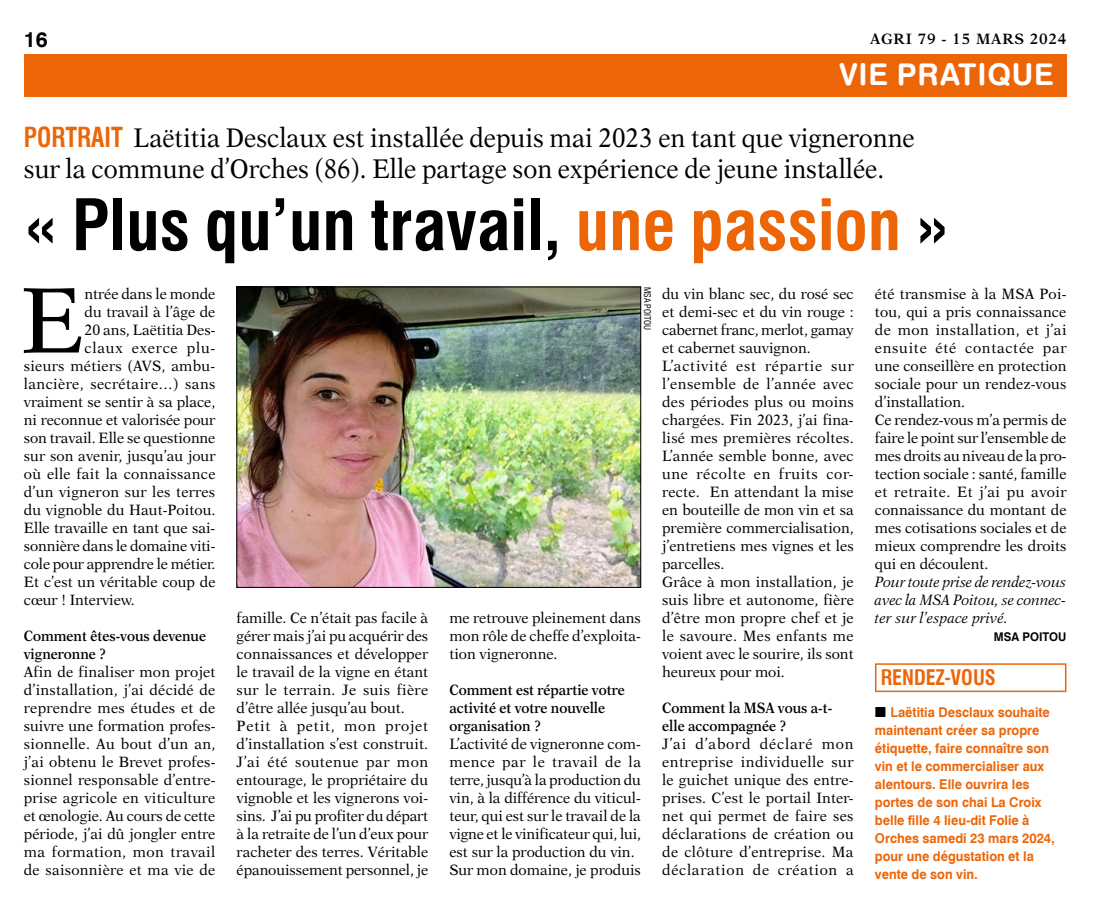
<style>
.page{position:relative;width:1094px;height:902px;background:#fff}
.page>*{position:absolute;margin:0;border:0;box-sizing:border-box;transform-origin:0 0}
.t1{font:93px "New Aster";color:#000;scale:.95 1}
.t2{font:700 condensed 69px "Swiss 721 BT";color:#000}
.t3{font:30px "Swiss 721 BT Bold Rounded";letter-spacing:.025em;color:#fff}
.t4{font:27px/31.5px "New Aster";color:#000;scale:.9 1}
.t5{font:700 condensed 21px "Swiss 721 BT";color:#ec6608;scale:.95 1}
.t6{font:700 21px "Swiss 721 BT";color:#000}
.t7{font:15px/18px "New Aster";color:#000;scale:.95 1}
.t8{font:600 15px/18px "New Aster";color:#000;scale:.9 1}
.t9{font:italic 15px/18px "New Aster";letter-spacing:-.01em;color:#000;text-align:justify;scale:.95 1}
.t10{font:15px "New Aster";letter-spacing:.02em;color:#000;scale:.95 1}
.t11{font:15px "New Aster";letter-spacing:.03em;color:#000;scale:.95 1}
.t12{font:600 15px "New Aster LT Std";letter-spacing:.05em;color:#000}
.t13{font:15px "New Aster";letter-spacing:.055em;color:#000;scale:.95 1}
.t14{font:700 13.5px/18px "Swiss 721 BT";color:#ec6608;scale:.95 1}
.t15{font:700 12px "Swiss 721 BT";color:#000;scale:.95 1}
.t16{font:condensed 9px "Swiss 721 BT";color:#000;scale:.95 1}
.s1{font-family:"Swiss 721 BT";font-weight:700;font-stretch:condensed;color:#ec6608}
.s2{color:#ec6608}
</style>
<div class="page">
<img style="left:238px;top:289px;width:400px;height:297px">
<div style="left:236px;top:287px;width:404px;height:301px;border:1px solid #000"></div>
<div style="left:874px;top:663px;width:192px;height:29px;border:2px solid #ec6608"></div>
<div style="left:24px;top:55px;width:1042px;height:42px;background:#ec6608"></div>
<h3 class="t6" style="left:24px;top:27px;width:25px">16</h3>
<p class="t12" style="left:869px;top:30px;width:198px">AGRI 79 - 15 MARS 2024</p>
<h3 class="t3" style="left:839px;top:56px;width:215px">VIE PRATIQUE</h3>
<h3 class="t4" style="left:24px;top:122px;width:991px"><span class="s1">PORTRAIT</span> Laëtitia Desclaux est installée depuis mai 2023 en tant que vigneronne sur la commune d’Orches (86). Elle partage son expérience de jeune installée.</h3>
<h2 class="t2" style="left:24px;top:184px;width:926px">« Plus qu’un travail, <span class="s2">une passion</span> »</h2>
<h1 class="t1" style="left:21px;top:266px;width:69px">E</h1>
<p class="t7" style="left:84px;top:284px;width:139px">ntrée dans le monde</p>
<p class="t7" style="left:84px;top:302px;width:139px">du travail à l’âge de</p>
<p class="t7" style="left:84px;top:320px;width:139px">20 ans, Laëtitia Des-</p>
<p class="t13" style="left:84px;top:339px;width:139px">claux exerce plu-</p>
<p class="t10" style="left:24px;top:357px;width:203px">sieurs métiers (AVS, ambu-</p>
<p class="t11" style="left:24px;top:375px;width:203px">lancière, secrétaire…) sans</p>
<p class="t7" style="left:24px;top:392px;width:203px">vraiment se sentir à sa place,</p>
<p class="t7" style="left:24px;top:410px;width:203px">ni reconnue et valorisée pour</p>
<p class="t7" style="left:24px;top:428px;width:203px">son travail. Elle se questionne</p>
<p class="t7" style="left:24px;top:446px;width:203px">sur son avenir, jusqu’au jour</p>
<p class="t10" style="left:24px;top:465px;width:203px">où elle fait la connaissance</p>
<p class="t10" style="left:24px;top:483px;width:203px">d’un vigneron sur les terres</p>
<p class="t7" style="left:24px;top:500px;width:203px">du vignoble du Haut-Poitou.</p>
<p class="t7" style="left:24px;top:518px;width:203px">Elle travaille en tant que sai-</p>
<p class="t7" style="left:24px;top:536px;width:203px">sonnière dans le domaine viti-</p>
<p class="t7" style="left:24px;top:554px;width:203px">cole pour apprendre le métier.</p>
<p class="t7" style="left:24px;top:572px;width:203px">Et c’est un véritable coup de</p>
<p class="t7" style="left:24px;top:590px;width:118px">cœur ! Interview.</p>
<p class="t8" style="left:24px;top:626px;width:204px">Comment êtes-vous devenue vigneronne ?</p>
<p class="t7" style="left:24px;top:662px;width:203px;text-align:justify">Afin de finaliser mon projet d’installation, j’ai décidé de reprendre mes études et de suivre une formation profes&shy;sionnelle. Au bout d’un an, j’ai obtenu le Brevet profes&shy;sionnel responsable d’entre&shy;prise agricole en viticulture et œnologie. Au cours de cette période, j’ai dû jongler entre ma formation, mon travail de saisonnière et ma vie de</p>
<p class="t16" style="left:652px;top:287px;width:47px;rotate:90deg">MSA POITOU</p>
<p class="t7" style="left:236px;top:608px;width:203px">famille. Ce n’était pas facile à gérer mais j’ai pu acquérir des connaissances et développer le travail de la vigne en étant sur le terrain. Je suis fière d’être allée jusqu’au bout.<br>Petit à petit, mon projet d’installation s’est construit.<br>J’ai été soutenue par mon entourage, le propriétaire du vignoble et les vignerons voi&shy;sins. J’ai pu profiter du départ à la retraite de l’un d’eux pour racheter des terres. Véritable épanouissement personnel, je</p>
<p class="t7" style="left:449px;top:608px;width:203px;text-align:justify">me retrouve pleinement dans mon rôle de cheffe d’exploita&shy;tion vigneronne.</p>
<p class="t8" style="left:449px;top:680px;width:196px">Comment est répartie votre activité et votre nouvelle organisation ?</p>
<p class="t7" style="left:449px;top:734px;width:203px">L’activité de vigneronne com&shy;mence par le travail de la terre, jusqu’à la production du vin, à la différence du viticul&shy;teur, qui est sur le travail de la vigne et le vinificateur qui, lui, est sur la production du vin.<br>Sur mon domaine, je produis</p>
<p class="t7" style="left:662px;top:284px;width:203px">du vin blanc sec, du rosé sec et demi-sec et du vin rouge : cabernet franc, merlot, gamay et cabernet sauvignon.<br>L’activité est répartie sur l’ensemble de l’année avec des périodes plus ou moins chargées. Fin 2023, j’ai fina&shy;lisé mes premières récoltes.<br>L’année semble bonne, avec une récolte en fruits cor&shy;recte. En attendant la mise en bouteille de mon vin et sa première commercialisation, j’entretiens mes vignes et les parcelles.<br>Grâce à mon installation, je suis libre et autonome, fière d’être mon propre chef et je le savoure. Mes enfants me voient avec le sourire, ils sont heureux pour moi.</p>
<p class="t8" style="left:662px;top:698px;width:190px">Comment la MSA vous a-t&shy;elle accompagnée ?</p>
<p class="t7" style="left:662px;top:734px;width:203px;text-align:justify">J’ai d’abord déclaré mon entreprise individuelle sur le guichet unique des entre&shy;prises. C’est le portail Inter&shy;net qui permet de faire ses déclarations de création ou de clôture d’entreprise. Ma déclaration de création a</p>
<p class="t7" style="left:874px;top:284px;width:203px">été transmise à la MSA Poi&shy;tou, qui a pris connaissance de mon installation, et j’ai ensuite été contactée par une conseillère en protection sociale pour un rendez-vous d’installation.<br>Ce rendez-vous m’a permis de faire le point sur l’ensemble de mes droits au niveau de la pro&shy;tection sociale : santé, famille et retraite. Et j’ai pu avoir connaissance du montant de mes cotisations sociales et de mieux comprendre les droits qui en découlent.</p>
<p class="t9" style="left:874px;top:572px;width:203px">Pour toute prise de rendez-vous avec la MSA Poitou, se connec&shy;ter sur l’espace privé.</p>
<p class="t15" style="left:993px;top:629px;width:78px">MSA POITOU</p>
<h3 class="t5" style="left:880px;top:665px;width:123px">RENDEZ-VOUS</h3>
<p class="t14" style="left:874px;top:703px;width:191px;text-indent:16px">Laëtitia Desclaux souhaite maintenant créer sa propre étiquette, faire connaître son vin et le commercialiser aux alentours. Elle ouvrira les portes de son chai La Croix belle fille 4 lieu-dit Folie à<br>Orches samedi 23 mars 2024, pour une dégustation et la vente de son vin.</p>
</div>
